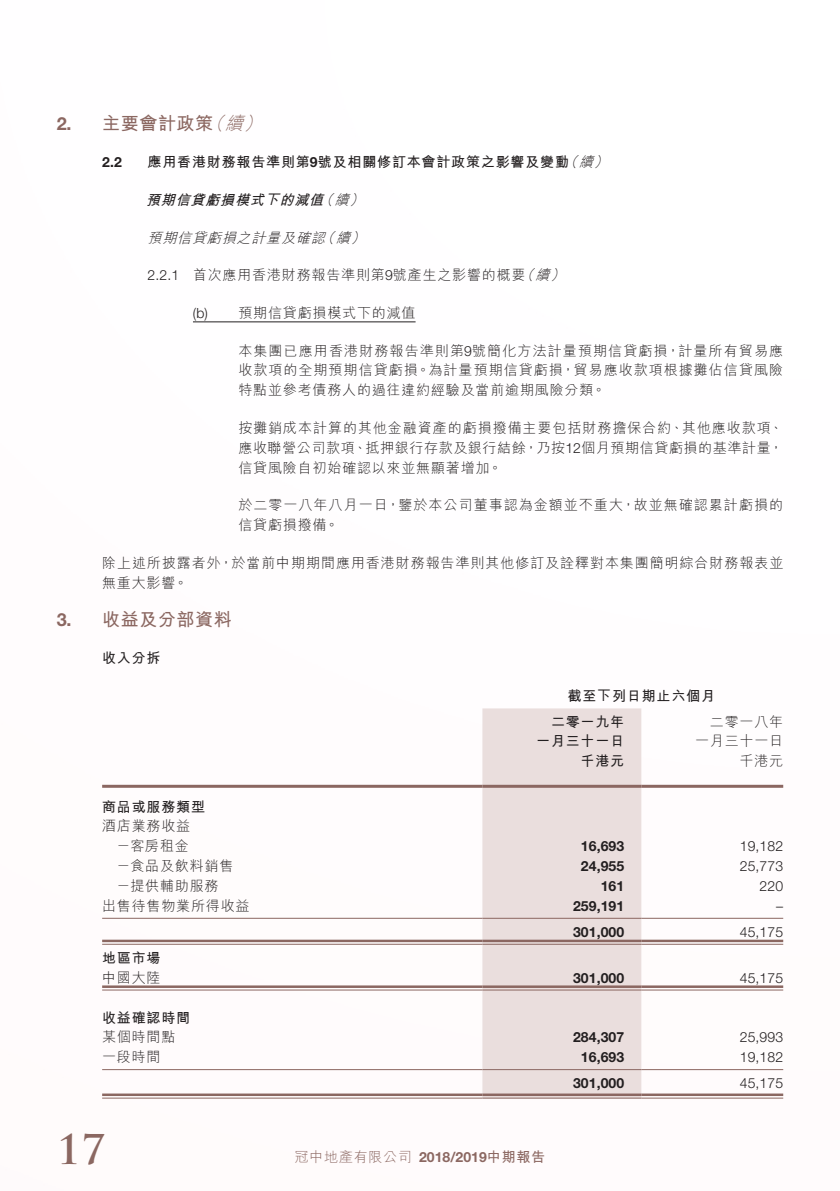
<style>
.page{position:relative;width:840px;height:1191px;background:#fff}
.page>*{position:absolute;margin:0;border:0;box-sizing:border-box;transform-origin:0 0}
.t1{font:700 40px "Trajan Pro";color:#8b6761}
.t2{font:700 18px "M Hei HK";letter-spacing:.035em;color:#8b6761}
.t3{font:700 18px "Helvetica Neue LT Std";color:#8b6761}
.t4{font:italic 300 18px "M Hei HK";color:#8b6761}
.t5{font:300 14px/19.8px "M Hei HK";letter-spacing:.06em;color:#231f20;text-align:justify}
.t6{font:700 14px/25.6px "M Hei HK";letter-spacing:.06em;color:#231f20}
.t7{font:700 14px "Helvetica Neue LT Std";letter-spacing:.01em;color:#231f20}
.t8{font:300 14px "Helvetica Neue LT Std";letter-spacing:.01em;color:#231f20}
.t9{font:italic 300 14px "M Hei HK";color:#231f20}
.t10{font:700 14px "Helvetica Neue LT Std";letter-spacing:.005em;color:#8b6761}
.t11{font:italic 700 14px "M Hei HK";color:#231f20}
.t12{font:300 14px "M Hei HK";letter-spacing:.05em;color:#8b6761}
.s1{font-family:"Helvetica Neue LT Std"}
.s2{font-family:"M Hei HK"}
</style>
<div class="page">
<img style="left:102px;top:321px;width:682px;height:778px">
<hr style="left:193px;top:321px;width:222px;height:1px;background:#231f20">
<div style="left:482px;top:708px;width:159px;height:389px;background:#eadedd"></div>
<hr style="left:102px;top:785px;width:380px;height:3px;background:#8b6761">
<hr style="left:482px;top:785px;width:159px;height:3px;background:#8b6761">
<hr style="left:641px;top:785px;width:141px;height:3px;background:#8b6761">
<hr style="left:102px;top:917px;width:380px;height:1px;background:#8b6761">
<hr style="left:482px;top:917px;width:159px;height:1px;background:#8b6761">
<hr style="left:641px;top:917px;width:141px;height:1px;background:#8b6761">
<hr style="left:102px;top:939px;width:380px;height:3px;background:#8b6761">
<hr style="left:102px;top:943px;width:380px;height:1px;background:#8b6761">
<hr style="left:482px;top:939px;width:159px;height:3px;background:#8b6761">
<hr style="left:482px;top:943px;width:159px;height:1px;background:#8b6761">
<hr style="left:641px;top:939px;width:141px;height:3px;background:#8b6761">
<hr style="left:641px;top:943px;width:141px;height:1px;background:#8b6761">
<hr style="left:102px;top:985px;width:380px;height:3px;background:#8b6761">
<hr style="left:102px;top:989px;width:380px;height:1px;background:#8b6761">
<hr style="left:482px;top:985px;width:159px;height:3px;background:#8b6761">
<hr style="left:482px;top:989px;width:159px;height:1px;background:#8b6761">
<hr style="left:641px;top:985px;width:141px;height:3px;background:#8b6761">
<hr style="left:641px;top:989px;width:141px;height:1px;background:#8b6761">
<hr style="left:102px;top:1069px;width:380px;height:1px;background:#8b6761">
<hr style="left:482px;top:1069px;width:159px;height:1px;background:#8b6761">
<hr style="left:641px;top:1069px;width:141px;height:1px;background:#8b6761">
<hr style="left:102px;top:1093px;width:380px;height:3px;background:#8b6761">
<hr style="left:102px;top:1097px;width:380px;height:1px;background:#8b6761">
<hr style="left:482px;top:1093px;width:159px;height:3px;background:#8b6761">
<hr style="left:482px;top:1097px;width:159px;height:1px;background:#8b6761">
<hr style="left:641px;top:1093px;width:141px;height:3px;background:#8b6761">
<hr style="left:641px;top:1097px;width:141px;height:1px;background:#8b6761">
<p class="t3" style="left:57px;top:112px;width:16px">2.</p>
<p class="t3" style="left:57px;top:608px;width:16px">3.</p>
<p class="t2" style="left:102px;top:110px;width:112px">主要會計政策</p>
<p class="t4" style="left:225px;top:114px;width:24px">續</p>
<p class="t4" style="left:205px;top:114px;width:24px">（</p>
<p class="t4" style="left:244px;top:114px;width:24px">(</p>
<p class="t7" style="left:102px;top:153px;width:21px">2.2</p>
<p class="t6" style="left:147px;top:148px;width:423px">應用香港財務報告準則第<span class="s1">9</span>號及相關修訂本會計政策之影響及變動</p>
<p class="t9" style="left:578px;top:155px;width:19px">續</p>
<p class="t9" style="left:563px;top:155px;width:19px">（</p>
<p class="t9" style="left:593px;top:155px;width:19px">(</p>
<p class="t9" style="left:334px;top:192px;width:19px">續</p>
<p class="t9" style="left:319px;top:192px;width:19px">（</p>
<p class="t9" style="left:349px;top:192px;width:19px">(</p>
<p class="t11" style="left:146px;top:189px;width:183px">預期信貸虧損模式下的減值</p>
<p class="t9" style="left:147px;top:230px;width:182px">預期信貸虧損之計量及確認</p>
<p class="t9" style="left:336px;top:230px;width:19px">續</p>
<p class="t9" style="left:320px;top:230px;width:19px">（</p>
<p class="t9" style="left:351px;top:230px;width:19px">(</p>
<p class="t8" style="left:147px;top:267px;width:33px">2.2.1</p>
<p class="t9" style="left:535px;top:268px;width:19px">續</p>
<p class="t5" style="left:193px;top:265px;width:334px">首次應用香港財務報告準則第<span class="s1">9</span>號產生之影響的概要</p>
<p class="t9" style="left:519px;top:268px;width:19px">（</p>
<p class="t9" style="left:550px;top:268px;width:19px">(</p>
<p class="t8" style="left:193px;top:304px;width:17px">b( )</p>
<p class="t5" style="left:238px;top:303px;width:178px">預期信貸虧損模式下的減值</p>
<p class="t5" style="left:238px;top:340px;width:546px">本集團已應用香港財務報告準則第<span class="s1">9</span>號簡化方法計量預期信貸虧損，計量所有貿易應收款項的全期預期信貸虧損。為計量預期信貸虧損，貿易應收款項根據攤佔信貸風險特點並參考債務人的過往違約經驗及當前逾期風險分類。</p>
<p class="t5" style="left:238px;top:418px;width:546px">按攤銷成本計算的其他金融資產的虧損撥備主要包括財務擔保合約、其他應收款項、應收聯營公司款項、抵押銀行存款及銀行結餘，乃按<span class="s1">12</span>個月預期信貸虧損的基準計量，信貸風險自初始確認以來並無顯著增加。</p>
<p class="t5" style="left:238px;top:495px;width:546px">於二零一八年八月一日，鑒於本公司董事認為金額並不重大，故並無確認累計虧損的信貸虧損撥備。</p>
<p class="t5" style="left:102px;top:553px;width:682px">除上述所披露者外，於當前中期期間應用香港財務報告準則其他修訂及詮釋對本集團簡明綜合財務報表並無重大影響。</p>
<p class="t2" style="left:102px;top:606px;width:131px">收益及分部資料</p>
<p class="t6" style="left:102px;top:644px;width:60px">收入分拆</p>
<p class="t6" style="left:550px;top:682px;width:165px;text-indent:17px">截至下列日期止六個月二零一九年</p>
<p class="t6" style="left:536px;top:727px;width:90px">一月三十一日</p>
<p class="t5" style="left:694px;top:711px;width:90px;text-align:right">二零一八年一月三十一日千港元</p>
<p class="t6" style="left:580px;top:747px;width:45px">千港元</p>
<p class="t6" style="left:102px;top:792px;width:104px">商品或服務類型</p>
<p class="t5" style="left:102px;top:816px;width:90px">酒店業務收益</p>
<p class="t5" style="left:116px;top:836px;width:74px">－客房租金</p>
<p class="t7" style="left:580px;top:837px;width:45px">16,693</p>
<p class="t8" style="left:739px;top:837px;width:45px">19,182</p>
<p class="t5" style="left:116px;top:856px;width:118px">－食品及飲料銷售</p>
<p class="t7" style="left:580px;top:857px;width:45px">24,955</p>
<p class="t8" style="left:739px;top:857px;width:45px">25,773</p>
<p class="t5" style="left:116px;top:876px;width:104px">－提供輔助服務</p>
<p class="t7" style="left:600px;top:877px;width:25px">161</p>
<p class="t8" style="left:759px;top:877px;width:25px">220</p>
<p class="t5" style="left:102px;top:895px;width:149px">出售待售物業所得收益</p>
<p class="t7" style="left:572px;top:897px;width:53px">259,191</p>
<p class="t8" style="left:775px;top:897px;width:8px">–</p>
<p class="t7" style="left:572px;top:923px;width:53px">301,000</p>
<p class="t8" style="left:739px;top:923px;width:45px">45,175</p>
<p class="t6" style="left:102px;top:943px;width:60px">地區市場</p>
<p class="t5" style="left:102px;top:967px;width:60px">中國大陸</p>
<p class="t6" style="left:102px;top:1003px;width:90px">收益確認時間</p>
<p class="t7" style="left:572px;top:969px;width:53px">301,000</p>
<p class="t8" style="left:739px;top:969px;width:45px">45,175</p>
<p class="t5" style="left:102px;top:1027px;width:75px">某個時間點</p>
<p class="t7" style="left:572px;top:1028px;width:53px">284,307</p>
<p class="t8" style="left:739px;top:1029px;width:45px">25,993</p>
<p class="t5" style="left:102px;top:1047px;width:60px">一段時間</p>
<p class="t7" style="left:580px;top:1048px;width:45px">16,693</p>
<p class="t8" style="left:739px;top:1048px;width:45px">19,182</p>
<p class="t7" style="left:572px;top:1074px;width:53px">301,000</p>
<p class="t8" style="left:739px;top:1074px;width:45px">45,175</p>
<h1 class="t1" style="left:57px;top:1124px;width:50px">17</h1>
<p class="t12" style="left:294px;top:1149px;width:118px">冠中地產有限公司</p>
<p class="t10" style="left:419px;top:1148px;width:127px">2018/2019<span class="s2">中期報告</span></p>
</div>
